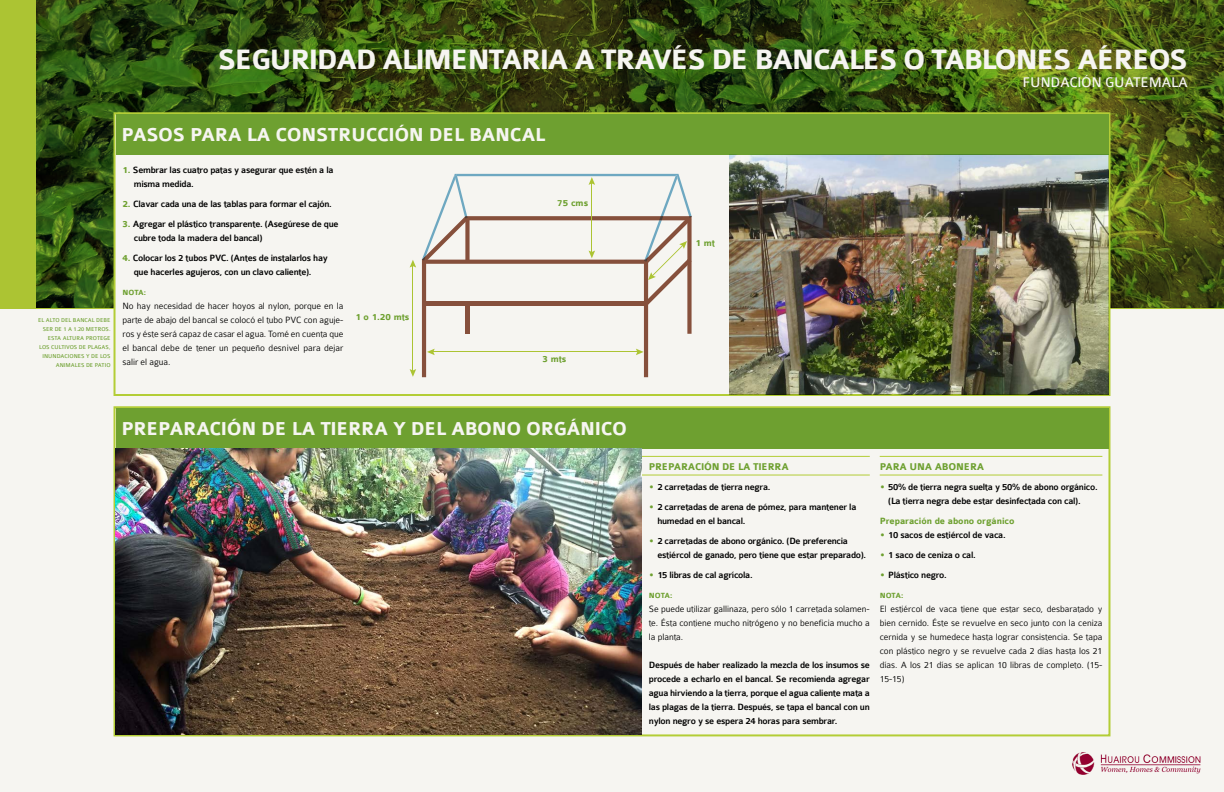
<style>
.page{position:relative;width:1224px;height:792px;background:#fff}
.page>*{position:absolute;margin:0;border:0;box-sizing:border-box;transform-origin:0 0}
.t1{font:700 30px "Colaborate";letter-spacing:-.05em;color:#f6f5f1}
.t2{font:700 20px "Colaborate";letter-spacing:-.02em;color:#f6f5f1}
.t3{font:15px "Colaborate";letter-spacing:-.02em;color:#f6f5f1}
.t4{font:700 10.5px "Colaborate";letter-spacing:-.02em;color:#6ea030}
.t5{font:500 9.7px/14px "Colaborate";letter-spacing:-.03em;color:#000}
.t6{font:300 9.7px/14px "Colaborate";letter-spacing:-.005em;color:#000;text-align:justify}
.t7{font:700 9.7px "Colaborate";letter-spacing:-.005em;color:#6ea030}
.t8{font:700 8px "Colaborate";letter-spacing:-.005em;color:#6ea030}
.t9{font:6px/9px "Colaborate";color:#6ea030;text-align:right}
.s1{font-weight:700;color:#6ea030}
</style>
<div class="page">
<div style="left:612px;top:0;width:612px;height:792px;background:#f6f5f1"></div>
<div style="left:0;top:0;width:612px;height:792px;background:#f6f5f1"></div>
<svg style="left:0;top:0;width:1224px;height:309px;background:#425914"></svg>
<div style="left:114px;top:112px;width:996px;height:284px;background:#f6f5f1;border:2px solid #b3cd36"></div>
<div style="left:116px;top:114px;width:992px;height:40px;background:#6ea030"></div>
<img style="left:729px;top:154px;width:379px;height:240px">
<img style="left:1072px;top:752px;width:129px;height:23px">
<hr style="left:412px;top:265px;width:1px;height:107px;background:#b3cd36">
<svg style="left:410px;top:369px;width:6px;height:8px"></svg>
<svg style="left:410px;top:260px;width:6px;height:8px"></svg>
<svg style="left:422px;top:174px;width:270px;height:203px"></svg>
<div style="left:114px;top:406px;width:996px;height:330px;background:#f6f5f1;border:2px solid #b3cd36"></div>
<div style="left:116px;top:408px;width:992px;height:40px;background:#6ea030"></div>
<hr style="left:642px;top:475px;width:228px;height:1px;background:#b3cd36">
<hr style="left:642px;top:456px;width:228px;height:1px;background:#b3cd36">
<hr style="left:880px;top:475px;width:222px;height:1px;background:#b3cd36">
<hr style="left:880px;top:456px;width:222px;height:1px;background:#b3cd36">
<img style="left:116px;top:448px;width:526px;height:286px">
<h1 class="t1" style="left:218px;top:44px;width:972px">SEGURIDAD ALIMENTARIA A TRAVÉS DE BANCALES O TABLONES AÉREOS</h1>
<h3 class="t3" style="left:1023px;top:75px;width:167px">FUNDACIÓN GUATEMALA</h3>
<p class="t9" style="left:38px;top:315px;width:74px">EL ALTO DEL BANCAL DEBE<br>SER DE 1 A 1.20 METROS.<br>ESTA ALTURA PROTEGE<br>LOS CULTIVOS DE PLAGAS,<br>INUNDACIONES Y DE LOS<br>ANIMALES DE PATIO</p>
<h2 class="t2" style="left:122px;top:124px;width:425px">PASOS PARA LA CONSTRUCCIÓN DEL BANCAL</h2>
<p class="t5" style="left:134px;top:163px;width:201px;text-indent:-11px"><span class="s1">1.</span> Sembrar las cuatro patas y asegurar que estén a la misma medida.</p>
<p class="t5" style="left:122px;top:197px;width:211px"><span class="s1">2.</span> Clavar cada una de las tablas para formar el cajón.</p>
<p class="t5" style="left:134px;top:217px;width:206px;text-indent:-11px"><span class="s1">3.</span> Agregar el plástico transparente. (Asegúrese de que cubre toda la madera del bancal)</p>
<p class="t5" style="left:122px;top:251px;width:207px;text-align:center"><span class="s1">4.</span> Colocar los 2 tubos PVC. (Antes de instalarlos hay que hacerles agujeros, con un clavo caliente).</p>
<p class="t8" style="left:122px;top:288px;width:25px">NOTA:</p>
<p class="t6" style="left:122px;top:299px;width:222px">No hay necesidad de hacer hoyos al nylon, porque en la parte de abajo del bancal se colocó el tubo PVC con aguje&shy;ros y éste será capaz de casar el agua. Tomé en cuenta que el bancal debe de tener un pequeño desnivel para dejar salir el agua.</p>
<p class="t7" style="left:355px;top:312px;width:56px">1 o 1.20 mts</p>
<p class="t7" style="left:557px;top:198px;width:32px">75 cms</p>
<p class="t7" style="left:543px;top:354px;width:25px">3 mts</p>
<p class="t7" style="left:696px;top:238px;width:21px">1 mt</p>
<h2 class="t2" style="left:122px;top:418px;width:507px">PREPARACIÓN DE LA TIERRA Y DEL ABONO ORGÁNICO</h2>
<p class="t4" style="left:649px;top:461px;width:141px">PREPARACIÓN DE LA TIERRA</p>
<p class="t5" style="left:649px;top:480px;width:123px"><span class="s1">•</span> 2 carretadas de tierra negra.</p>
<p class="t5" style="left:657px;top:500px;width:201px;text-indent:-9px"><span class="s1">•</span> 2 carretadas de arena de pómez, para mantener la humedad en el bancal.</p>
<p class="t5" style="left:657px;top:534px;width:210px;text-indent:-9px"><span class="s1">•</span> 2 carretadas de abono orgánico. (De preferencia estiércol de ganado, pero tiene que estar preparado).</p>
<p class="t5" style="left:649px;top:568px;width:105px"><span class="s1">•</span> 15 libras de cal agrícola.</p>
<p class="t8" style="left:649px;top:591px;width:25px">NOTA:</p>
<p class="t6" style="left:649px;top:602px;width:222px">Se puede utilizar gallinaza, pero sólo 1 carretada solamen&shy;te. Ésta contiene mucho nitrógeno y no beneficia mucho a la planta.</p>
<p class="t5" style="left:649px;top:658px;width:222px;text-align:justify">Después de haber realizado la mezcla de los insumos se procede a echarlo en el bancal. Se recomienda agregar agua hirviendo a la tierra, porque el agua caliente mata a las plagas de la tierra. Después, se tapa el bancal con un nylon negro y se espera 24 horas para sembrar.</p>
<p class="t4" style="left:880px;top:461px;width:106px">PARA UNA ABONERA</p>
<p class="t5" style="left:888px;top:480px;width:211px;text-indent:-9px"><span class="s1">•</span> 50% de tierra negra suelta y 50% de abono orgánico. (La tierra negra debe estar desinfectada con cal).</p>
<p class="t7" style="left:880px;top:516px;width:136px">Preparación de abono orgánico</p>
<p class="t5" style="left:880px;top:528px;width:127px"><span class="s1">•</span> 10 sacos de estiércol de vaca.</p>
<p class="t5" style="left:880px;top:548px;width:98px"><span class="s1">•</span> 1 saco de ceniza o cal.</p>
<p class="t5" style="left:880px;top:568px;width:69px"><span class="s1">•</span> Plástico negro.</p>
<p class="t8" style="left:880px;top:591px;width:25px">NOTA:</p>
<p class="t6" style="left:880px;top:602px;width:224px">El estiércol de vaca tiene que estar seco, desbaratado y bien cernido. Éste se revuelve en seco junto con la ceniza cernida y se humedece hasta lograr consistencia. Se tapa con plástico negro y se revuelve cada 2 días hasta los 21 días. A los 21 días se aplican 10 libras de completo. (15- 15-15)</p>
</div>
